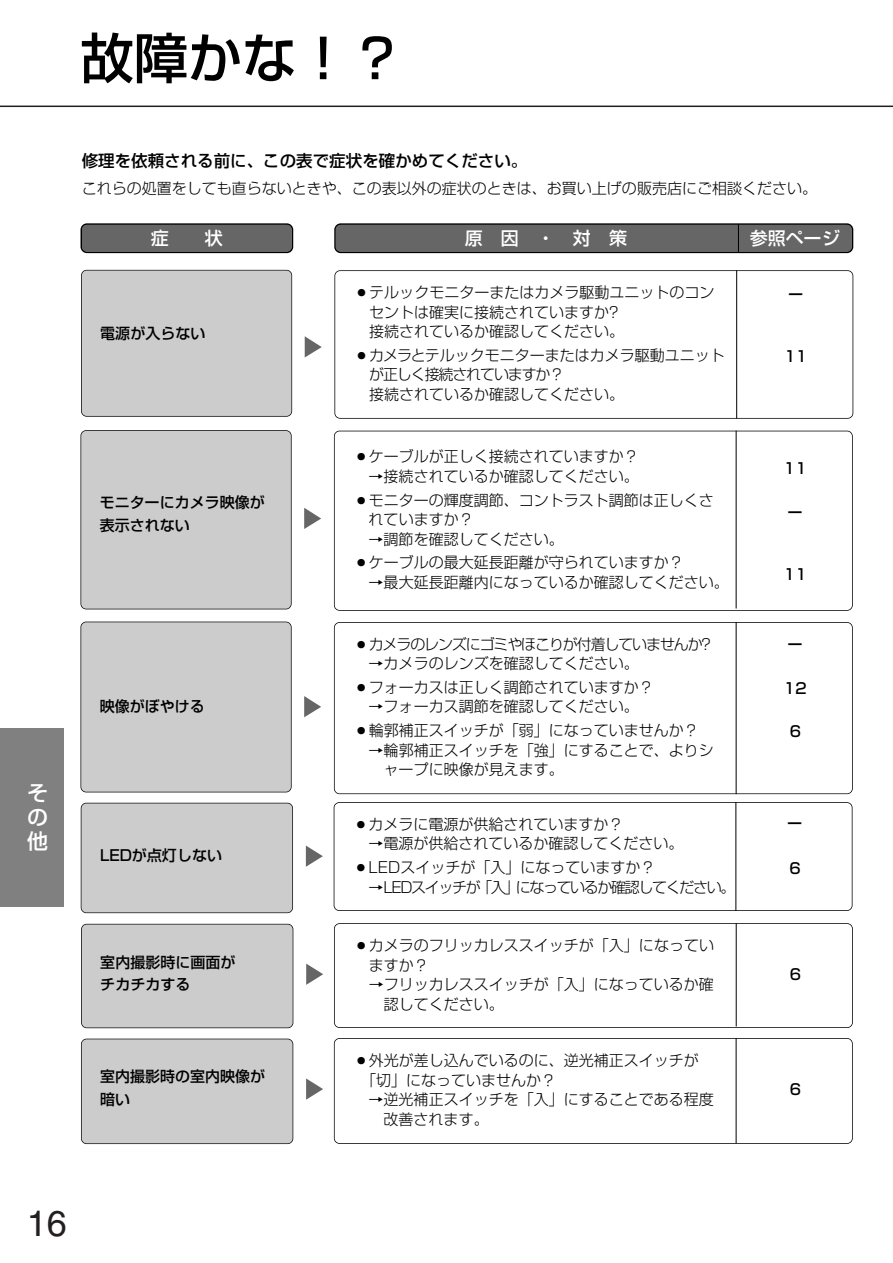
<style>
.page{position:relative;width:893px;height:1263px;background:#fff}
.page>*{position:absolute;margin:0;border:0;box-sizing:border-box;transform-origin:0 0}
.t1{font:500 54px "Shin Go";color:#000}
.t2{font:36px "Helvetica";color:#231f20}
.t3{font:500 21px/24px "Shin Go";color:#fff;text-align:justify}
.t4{font:500 18px "Shin Go";color:#fff}
.t5{font:500 16.5px "Shin Go";color:#000}
.t6{font:300 15px/19.5px "Shin Go";color:#000}
.t7{font:500 15px/22.5px "Shin Go";color:#000}
.t8{font:300 15px "Shin Go";letter-spacing:-.09em;color:#000}
.t9{font:300 15px "Shin Go";letter-spacing:-.075em;color:#000}
</style>
<div class="page">
<hr style="left:0;top:106px;width:892px;height:1px;background:#231f20">
<div style="left:0;top:728px;width:64px;height:178px;background:#808080"></div>
<div style="left:82px;top:271px;width:209px;height:145px;background:#ccc;border-radius:5px"></div>
<div style="left:81px;top:270px;width:211px;height:147px;border:2px solid #000;border-radius:6px"></div>
<svg style="left:305px;top:336px;width:17px;height:22px"></svg>
<svg style="left:306px;top:1078px;width:17px;height:22px"></svg>
<div style="left:82px;top:1039px;width:210px;height:104px;background:#ccc;border-radius:5px"></div>
<div style="left:81px;top:1039px;width:212px;height:105px;border:2px solid #000;border-radius:6px"></div>
<svg style="left:80px;top:223px;width:213px;height:30px;background:#606060"></svg>
<svg style="left:334px;top:223px;width:519px;height:30px;background:#606060"></svg>
<div style="left:334px;top:270px;width:519px;height:149px;border:2px solid #000;border-radius:6px"></div>
<hr style="left:736px;top:270px;width:1px;height:149px;background:#000">
<div style="left:334px;top:1038px;width:518px;height:106px;border:2px solid #000;border-radius:6px"></div>
<hr style="left:735px;top:1038px;width:1px;height:105px;background:#000">
<div style="left:81px;top:431px;width:210px;height:178px;background:#ccc;border-radius:5px"></div>
<div style="left:80px;top:430px;width:211px;height:179px;border:2px solid #000;border-radius:6px"></div>
<svg style="left:304px;top:508px;width:17px;height:21px"></svg>
<div style="left:334px;top:431px;width:518px;height:180px;border:2px solid #000;border-radius:6px"></div>
<hr style="left:735px;top:431px;width:1px;height:178px;background:#000">
<div style="left:81px;top:622px;width:210px;height:170px;background:#ccc;border-radius:5px"></div>
<div style="left:80px;top:622px;width:211px;height:170px;border:2px solid #000;border-radius:6px"></div>
<svg style="left:304px;top:696px;width:17px;height:21px"></svg>
<div style="left:334px;top:622px;width:518px;height:172px;border:2px solid #000;border-radius:6px"></div>
<hr style="left:735px;top:622px;width:1px;height:172px;background:#000">
<svg style="left:306px;top:846px;width:17px;height:21px"></svg>
<div style="left:81px;top:804px;width:211px;height:108px;background:#ccc;border-radius:5px"></div>
<div style="left:81px;top:803px;width:212px;height:110px;border:2px solid #000;border-radius:6px"></div>
<div style="left:333px;top:802px;width:519px;height:109px;border:2px solid #000;border-radius:6px"></div>
<hr style="left:735px;top:802px;width:1px;height:109px;background:#000">
<svg style="left:306px;top:964px;width:17px;height:21px"></svg>
<div style="left:82px;top:925px;width:210px;height:102px;background:#ccc;border-radius:5px"></div>
<div style="left:81px;top:924px;width:212px;height:104px;border:2px solid #000;border-radius:6px"></div>
<div style="left:334px;top:923px;width:518px;height:105px;border:2px solid #000;border-radius:6px"></div>
<hr style="left:735px;top:923px;width:1px;height:104px;background:#000">
<h3 class="t3" style="left:27px;top:783px;width:22px">その他</h3>
<h1 class="t1" style="left:80px;top:38px;width:326px">故障かな！？</h1>
<p class="t5" style="left:82px;top:154px;width:447px">修理を依頼される前に、この表で症状を確かめてください。</p>
<p class="t6" style="left:82px;top:181px;width:737px">これらの処置をしても直らないときや、この表以外の症状のときは、お買い上げの販売店にご相談ください。</p>
<p class="t4" style="left:151px;top:231px;width:74px">症　　状</p>
<p class="t4" style="left:465px;top:231px;width:163px">原　因　・　対　策</p>
<p class="t4" style="left:750px;top:231px;width:91px">参照ページ</p>
<p class="t6" style="left:369px;top:285px;width:347px;text-indent:-15px">○テルックモニターまたはカメラ駆動ユニットのコンセントは確実に接続されていますか?<br>接続されているか確認してください。</p>
<p class="t6" style="left:369px;top:347px;width:357px;text-indent:-15px">○カメラとテルックモニターまたはカメラ駆動ユニットが正しく接続されていますか？<br>接続されているか確認してください。</p>
<p class="t7" style="left:788px;top:284px;width:16px">ー</p>
<p class="t7" style="left:100px;top:324px;width:106px">電源が入らない</p>
<p class="t7" style="left:784px;top:347px;width:24px">11</p>
<p class="t7" style="left:100px;top:493px;width:166px">モニターにカメラ映像が表示されない</p>
<p class="t7" style="left:100px;top:697px;width:107px">映像がぼやける</p>
<p class="t7" style="left:100px;top:846px;width:123px">LEDが点灯しない</p>
<p class="t7" style="left:100px;top:952px;width:137px">室内撮影時に画面がチカチカする</p>
<p class="t7" style="left:100px;top:1067px;width:167px">室内撮影時の室内映像が暗い</p>
<p class="t6" style="left:354px;top:449px;width:287px">○ケーブルが正しく接続されていますか？</p>
<p class="t6" style="left:368px;top:469px;width:271px">→接続されているか確認してください。</p>
<p class="t6" style="left:368px;top:492px;width:347px;text-indent:-15px">○モニターの輝度調節、コントラスト調節は正しくされていますか？</p>
<p class="t6" style="left:368px;top:531px;width:196px">→調節を確認してください。</p>
<p class="t6" style="left:354px;top:555px;width:332px">○ケーブルの最大延長距離が守られていますか？</p>
<p class="t6" style="left:368px;top:575px;width:361px">→最大延長距離内になっているか確認してください。</p>
<p class="t9" style="left:354px;top:638px;width:359px">○カメラのレンズにゴミやほこりが付着していませんか?</p>
<p class="t6" style="left:368px;top:656px;width:271px">→カメラのレンズを確認してください。</p>
<p class="t6" style="left:354px;top:680px;width:301px">○フォーカスは正しく調節されていますか？</p>
<p class="t6" style="left:368px;top:699px;width:271px">→フォーカス調節を確認してください。</p>
<p class="t6" style="left:354px;top:723px;width:346px">○輪郭補正スイッチが「弱」になっていませんか？</p>
<p class="t6" style="left:383px;top:742px;width:332px;text-indent:-15px">→輪郭補正スイッチを「強」にすることで、よりシャープに映像が見えます。</p>
<p class="t6" style="left:353px;top:817px;width:271px">○カメラに電源が供給されていますか？</p>
<p class="t6" style="left:368px;top:836px;width:316px">→電源が供給されているか確認してください。</p>
<p class="t6" style="left:353px;top:860px;width:303px">○LEDスイッチが「入」になっていますか？</p>
<p class="t8" style="left:368px;top:881px;width:368px">→LEDスイッチが「入」になっているか確認してください。</p>
<p class="t6" style="left:369px;top:938px;width:347px;text-indent:-15px">○カメラのフリッカレススイッチが「入」になっていますか？</p>
<p class="t6" style="left:384px;top:977px;width:332px;text-indent:-15px">→フリッカレススイッチが「入」になっているか確認してください。</p>
<p class="t6" style="left:361px;top:1053px;width:339px;text-indent:-7px">○外光が差し込んでいるのに、逆光補正スイッチが「切」になっていませんか？</p>
<p class="t6" style="left:383px;top:1092px;width:332px;text-indent:-15px">→逆光補正スイッチを「入」にすることである程度改善されます。</p>
<p class="t7" style="left:784px;top:459px;width:24px">11</p>
<p class="t7" style="left:787px;top:502px;width:16px">ー</p>
<p class="t7" style="left:784px;top:565px;width:24px">11</p>
<p class="t7" style="left:787px;top:635px;width:16px">ー</p>
<p class="t7" style="left:784px;top:678px;width:24px">12</p>
<p class="t7" style="left:789px;top:722px;width:13px">6</p>
<p class="t7" style="left:787px;top:814px;width:16px">ー</p>
<p class="t7" style="left:789px;top:859px;width:13px">6</p>
<p class="t7" style="left:789px;top:965px;width:13px">6</p>
<p class="t7" style="left:789px;top:1080px;width:13px">6</p>
<h2 class="t2" style="left:27px;top:1211px;width:42px">16</h2>
</div>
